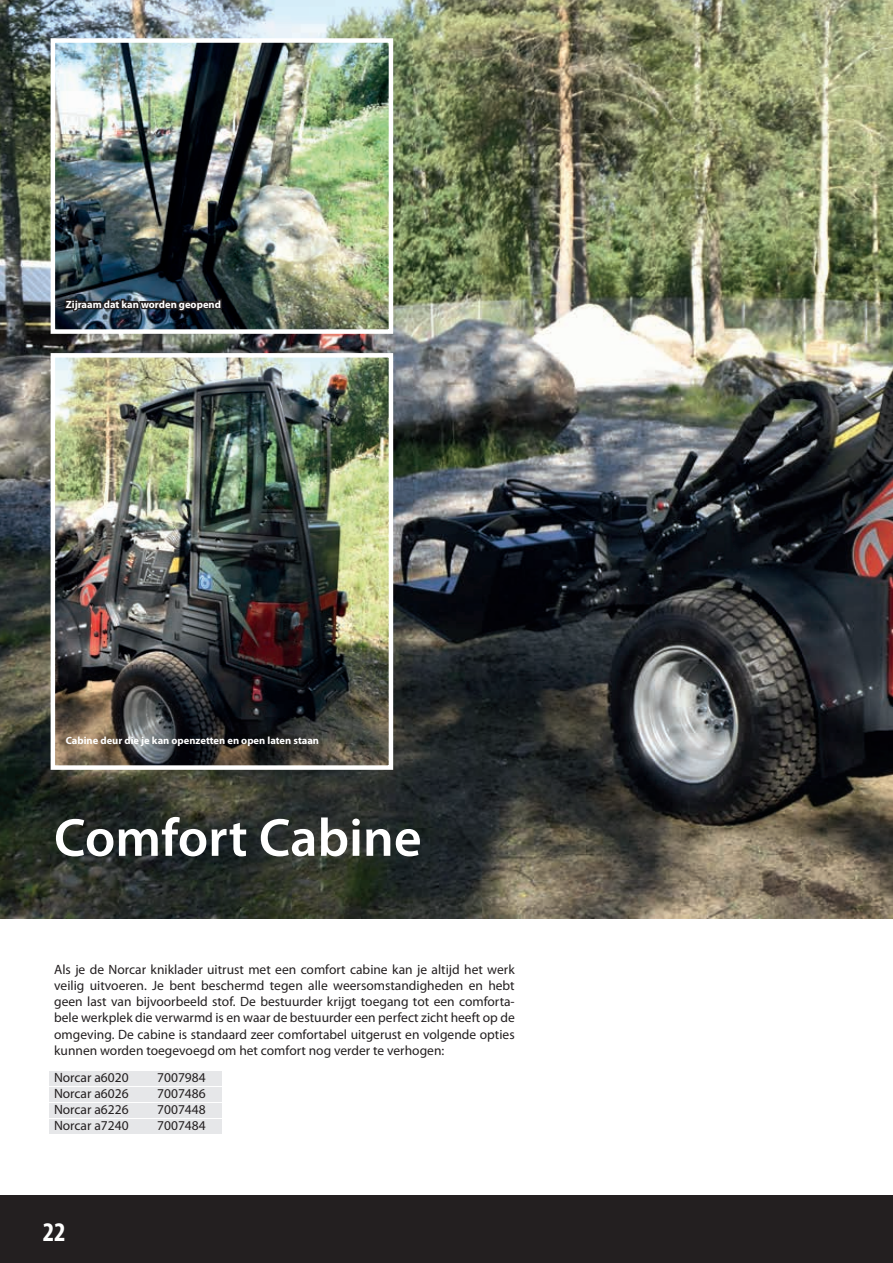
<style>
.page{position:relative;width:893px;height:1263px;background:#fff}
.page>*{position:absolute;margin:0;border:0;box-sizing:border-box;transform-origin:0 0}
.t1{font:600 54px "Myriad Pro";color:#fff}
.t2{font:700 condensed 27px "Myriad Pro";color:#fff}
.t3{font:13.5px/16.2px "Myriad Pro";color:#231f20;text-align:justify}
.t4{font:700 10.5px "Myriad Pro";color:#fff}
</style>
<div class="page">
<div style="left:0;top:1196px;width:893px;height:67px;background:#231f20"></div>
<img style="left:0;top:0;width:893px;height:918px">
<img style="left:56px;top:43px;width:332px;height:286px">
<div style="left:51px;top:38px;width:342px;height:296px;border:4px solid #fff"></div>
<img style="left:56px;top:358px;width:332px;height:407px">
<div style="left:51px;top:353px;width:342px;height:417px;border:4px solid #fff"></div>
<div style="left:50px;top:1071px;width:172px;height:14px;background:#e6e7e9"></div>
<div style="left:50px;top:1087px;width:172px;height:15px;background:#e6e7e9"></div>
<div style="left:50px;top:1103px;width:172px;height:15px;background:#e6e7e9"></div>
<div style="left:50px;top:1120px;width:172px;height:14px;background:#e6e7e9"></div>
<img style="left:63px;top:263px;width:160px;height:86px">
<p class="t4" style="left:66px;top:297px;width:157px">Zijraam dat kan worden geopend</p>
<p class="t4" style="left:66px;top:733px;width:255px">Cabine deur die je kan openzetten en open laten staan</p>
<h1 class="t1" style="left:54px;top:803px;width:369px">Comfort Cabine</h1>
<p class="t3" style="left:54px;top:961px;width:462px">Als je de Norcar kniklader uitrust met een comfort cabine kan je altijd het werk veilig uitvoeren. Je bent beschermd tegen alle weersomstandigheden en hebt geen last van bijvoorbeeld stof. De bestuurder krijgt toegang tot een comforta&shy;bele werkplek die verwarmd is en waar de bestuurder een perfect zicht heeft op de omgeving. De cabine is standaard zeer comfortabel uitgerust en volgende opties kunnen worden toegevoegd om het comfort nog verder te verhogen:</p>
<p class="t3" style="left:54px;top:1069px;width:76px">Norcar a6020</p>
<p class="t3" style="left:157px;top:1069px;width:50px">7007984</p>
<p class="t3" style="left:54px;top:1085px;width:76px">Norcar a6026</p>
<p class="t3" style="left:157px;top:1085px;width:50px">7007486</p>
<p class="t3" style="left:54px;top:1101px;width:76px">Norcar a6226</p>
<p class="t3" style="left:157px;top:1101px;width:50px">7007448</p>
<p class="t3" style="left:54px;top:1117px;width:76px">Norcar a7240</p>
<p class="t3" style="left:157px;top:1117px;width:50px">7007484</p>
<h2 class="t2" style="left:43px;top:1215px;width:25px">22</h2>
</div>
